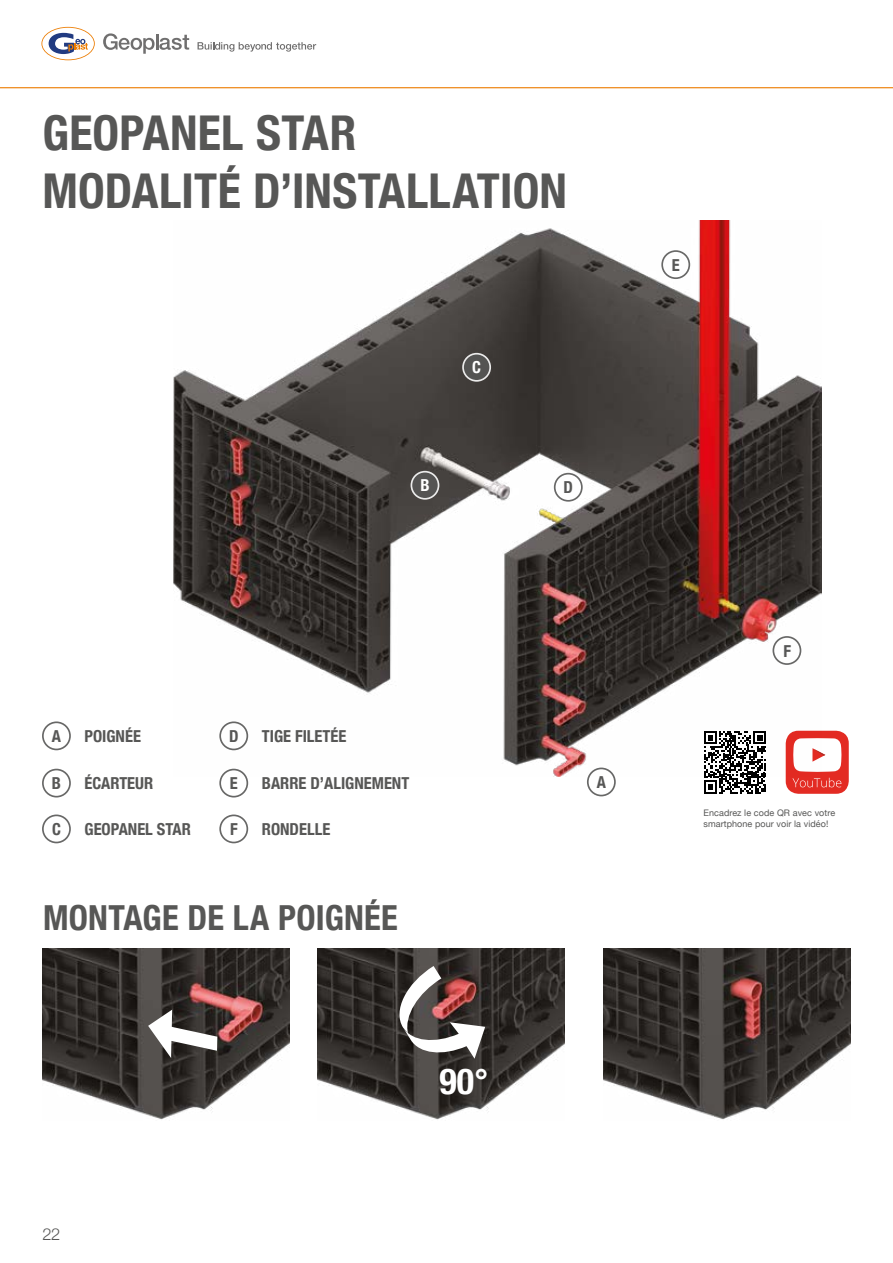
<style>
.page{position:relative;width:893px;height:1263px;background:#fff}
.page>*{position:absolute;margin:0;border:0;box-sizing:border-box;transform-origin:0 0}
.t1{font:700 condensed 48px/57.6px "Helvetica Neue";letter-spacing:.005em;color:#575756}
.t2{font:700 condensed 36px "Helvetica Neue";color:#fff}
.t3{font:700 condensed 34.5px "Helvetica Neue";letter-spacing:.005em;color:#575756}
.t4{font:700 condensed 16.5px "Helvetica Neue";color:#575756}
.t5{font:700 condensed 16.5px "Helvetica Neue";color:#fff}
.t6{font:300 16.5px "Helvetica Neue";color:#575756}
.t7{font:9px/10.8px "Helvetica Neue";letter-spacing:.01em;color:#575756}
</style>
<div class="page">
<img style="left:42px;top:949px;width:247px;height:171px">
<svg style="left:147px;top:1004px;width:71px;height:65px"></svg>
<img style="left:318px;top:949px;width:247px;height:171px">
<img style="left:603px;top:949px;width:247px;height:171px">
<svg style="left:392px;top:966px;width:93px;height:93px"></svg>
<svg style="left:704px;top:776px;width:62px;height:17px"></svg>
<div style="left:786px;top:731px;width:63px;height:63px;background:#e32b23;border-radius:13px"></div>
<svg style="left:792px;top:778px;width:49px;height:9px"></svg>
<svg style="left:821px;top:738px;width:20px;height:34px"></svg>
<div style="left:219px;top:814px;width:29px;height:29px;border:2px solid #575756;border-radius:50%"></div>
<div style="left:219px;top:769px;width:29px;height:28px;border:2px solid #575756;border-radius:50%"></div>
<div style="left:42px;top:721px;width:29px;height:29px;border:2px solid #575756;border-radius:50%"></div>
<div style="left:42px;top:814px;width:29px;height:29px;border:2px solid #575756;border-radius:50%"></div>
<div style="left:42px;top:769px;width:29px;height:28px;border:2px solid #575756;border-radius:50%"></div>
<div style="left:587px;top:767px;width:29px;height:29px;border:2px solid #575756;border-radius:50%"></div>
<img style="left:173px;top:220px;width:648px;height:556px">
<div style="left:773px;top:637px;width:27px;height:27px;background:#fff;border-radius:50%"></div>
<div style="left:772px;top:636px;width:29px;height:29px;border:2px solid #575756;border-radius:50%"></div>
<div style="left:555px;top:474px;width:27px;height:27px;background:#fff;border-radius:50%"></div>
<div style="left:554px;top:473px;width:29px;height:29px;border:2px solid #575756;border-radius:50%"></div>
<div style="left:662px;top:251px;width:27px;height:27px;background:#fff;border-radius:50%"></div>
<div style="left:661px;top:250px;width:29px;height:29px;border:2px solid #575756;border-radius:50%"></div>
<div style="left:463px;top:354px;width:27px;height:27px;background:#575756;border-radius:50%"></div>
<div style="left:462px;top:353px;width:29px;height:29px;border:2px solid #fff;border-radius:50%"></div>
<div style="left:411px;top:472px;width:28px;height:27px;background:#575756;border-radius:50%"></div>
<div style="left:411px;top:471px;width:28px;height:29px;border:2px solid #fff;border-radius:50%"></div>
<hr style="left:0;top:87px;width:893px;height:1px;background:#ec7c01">
<svg style="left:41px;top:27px;width:54px;height:33px"></svg>
<svg style="left:103px;top:33px;width:86px;height:21px"></svg>
<svg style="left:198px;top:42px;width:118px;height:10px"></svg>
<h1 class="t1" style="left:43px;top:101px;width:526px">GEOPANEL STAR<br>MODALITÉ D’INSTALLATION</h1>
<p class="t5" style="left:420px;top:472px;width:11px">B</p>
<p class="t5" style="left:472px;top:354px;width:10px">C</p>
<p class="t4" style="left:563px;top:474px;width:11px">D</p>
<p class="t4" style="left:52px;top:722px;width:11px">A</p>
<p class="t4" style="left:84px;top:722px;width:58px">POIGNÉE</p>
<p class="t4" style="left:229px;top:722px;width:11px">D</p>
<p class="t4" style="left:262px;top:722px;width:86px">TIGE FILETÉE</p>
<p class="t4" style="left:52px;top:769px;width:11px">B</p>
<p class="t4" style="left:84px;top:769px;width:70px">ÉCARTEUR</p>
<p class="t4" style="left:84px;top:815px;width:108px">GEOPANEL STAR</p>
<p class="t4" style="left:52px;top:815px;width:10px">C</p>
<p class="t4" style="left:230px;top:769px;width:9px">E</p>
<p class="t4" style="left:230px;top:815px;width:9px">F</p>
<p class="t4" style="left:262px;top:769px;width:149px">BARRE D’ALIGNEMENT</p>
<p class="t4" style="left:262px;top:815px;width:70px">RONDELLE</p>
<h3 class="t3" style="left:43px;top:889px;width:356px">MONTAGE DE LA POIGNÉE</h3>
<p class="t6" style="left:43px;top:1220px;width:19px">22</p>
<h2 class="t2" style="left:440px;top:1051px;width:50px">90°</h2>
<p class="t4" style="left:597px;top:768px;width:11px">A</p>
<p class="t4" style="left:672px;top:251px;width:9px">E</p>
<p class="t4" style="left:783px;top:637px;width:9px">F</p>
<p class="t7" style="left:703px;top:808px;width:133px">Encadrez le code QR avec votre smartphone pour voir la vidéo!</p>
</div>
